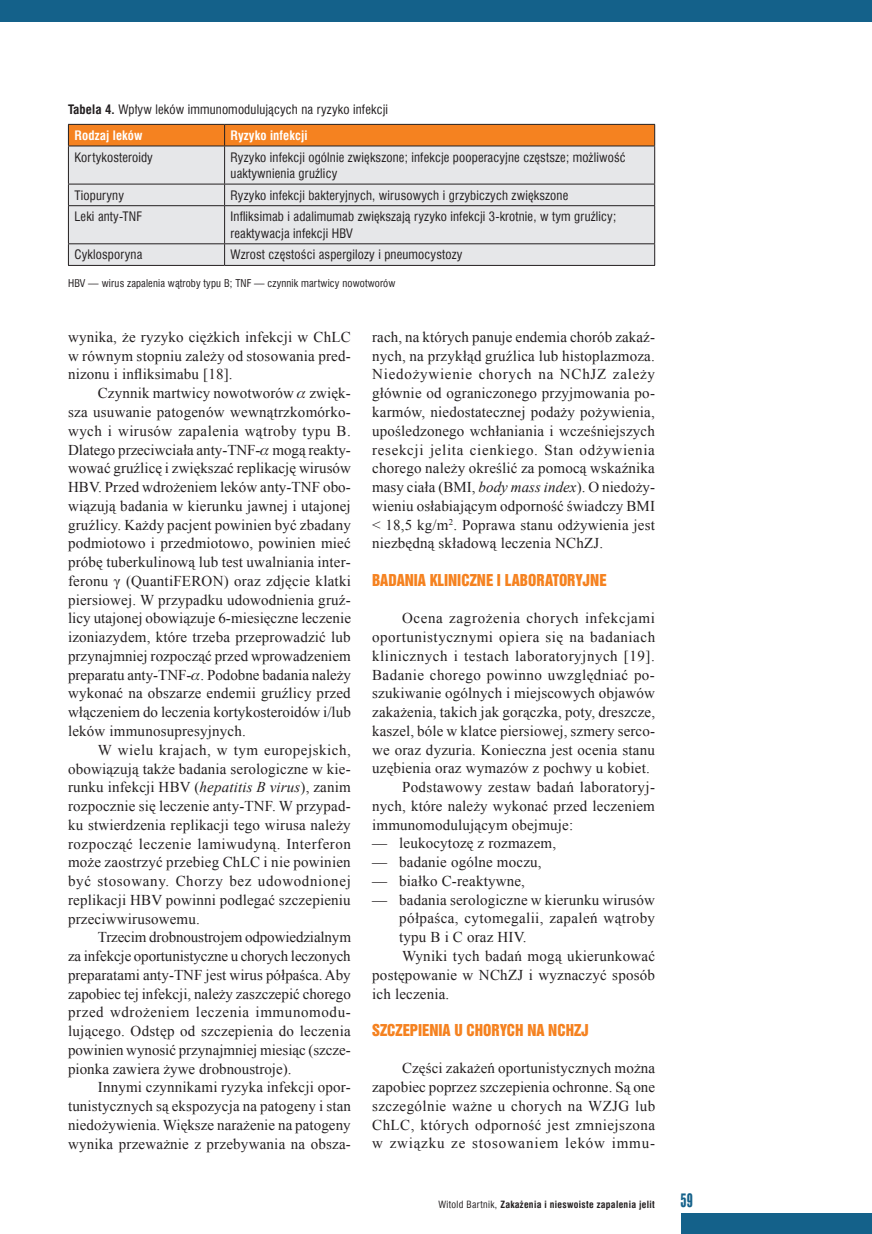
<style>
.page{position:relative;width:872px;height:1234px;background:#fff}
.page>*{position:absolute;margin:0;border:0;box-sizing:border-box;transform-origin:0 0}
.t1{font:18px "Swis 924 EU";color:#14618a}
.t2{font:15px/18.8px "Times New Roman";letter-spacing:.01em;color:#231f20;text-align:justify}
.t3{font:15px "Times New Roman";letter-spacing:.035em;color:#231f20}
.t4{font:15px "Swis 921 EU";color:#f58220}
.t5{font:15px "Times New Roman";letter-spacing:.03em;color:#231f20}
.t6{font:15px "Times New Roman";letter-spacing:.045em;color:#231f20}
.t7{font:12.75px/16.5px "Swis 721 Cn EU";letter-spacing:.01em;color:#231f20}
.t8{font:700 12.75px "Swis 721 Cn EU";letter-spacing:.01em;color:#fff}
.t9{font:10.5px "Swis 721 Cn EU";letter-spacing:.01em;color:#231f20}
.t10{font:700 9.75px "Swis 721 Cn EU";letter-spacing:.03em;color:#231f20}
.s1{font-weight:700}
.s2{font-weight:700;color:#fff}
.s3{font-style:italic}
.s4{font-weight:400}
</style>
<div class="page">
<div style="left:0;top:0;width:872px;height:21px;background:#14618a"></div>
<div style="left:680px;top:1212px;width:192px;height:21px;background:#14618a"></div>
<div style="left:69px;top:146px;width:585px;height:119px;background:#e6e7e9"></div>
<hr style="left:68px;top:146px;width:1px;height:38px;background:#231f20">
<hr style="left:654px;top:146px;width:1px;height:38px;background:#231f20">
<hr style="left:68px;top:184px;width:157px;height:1px;background:#231f20">
<svg style="left:68px;top:184px;width:1px;height:21px"></svg>
<hr style="left:225px;top:184px;width:430px;height:1px;background:#231f20">
<svg style="left:654px;top:184px;width:1px;height:21px"></svg>
<hr style="left:68px;top:205px;width:157px;height:1px;background:#231f20">
<hr style="left:68px;top:206px;width:1px;height:37px;background:#231f20">
<hr style="left:225px;top:205px;width:430px;height:1px;background:#231f20">
<hr style="left:654px;top:206px;width:1px;height:37px;background:#231f20">
<hr style="left:68px;top:243px;width:157px;height:1px;background:#231f20">
<svg style="left:68px;top:244px;width:1px;height:21px"></svg>
<hr style="left:225px;top:243px;width:430px;height:1px;background:#231f20">
<svg style="left:654px;top:244px;width:1px;height:21px"></svg>
<hr style="left:68px;top:265px;width:157px;height:1px;background:#231f20">
<hr style="left:225px;top:265px;width:430px;height:1px;background:#231f20">
<svg style="left:68px;top:124px;width:587px;height:22px;background:#e67b20"></svg>
<hr style="left:224px;top:146px;width:1px;height:38px;background:#231f20">
<svg style="left:224px;top:184px;width:1px;height:21px"></svg>
<hr style="left:224px;top:206px;width:1px;height:37px;background:#231f20">
<svg style="left:224px;top:244px;width:1px;height:21px"></svg>
<p class="t7" style="left:74px;top:96px;width:315px;line-height:26.2px;text-indent:-6px"><span class="s1">Tabela 4.</span> Wpływ leków immunomodulujących na ryzyko infekcji<br><span class="s2">Rodzaj leków</span></p>
<p class="t8" style="left:231px;top:128px;width:78px">Ryzyko infekcji</p>
<p class="t7" style="left:74px;top:149px;width:80px">Kortykosteroidy</p>
<p class="t7" style="left:231px;top:149px;width:396px">Ryzyko infekcji ogólnie zwiększone; infekcje pooperacyjne częstsze; możliwość uaktywnienia gruźlicy</p>
<p class="t7" style="left:74px;top:187px;width:51px">Tiopuryny</p>
<p class="t7" style="left:231px;top:187px;width:339px">Ryzyko infekcji bakteryjnych, wirusowych i grzybiczych zwiększone</p>
<p class="t7" style="left:74px;top:208px;width:69px">Leki anty-TNF</p>
<p class="t7" style="left:231px;top:208px;width:387px">Infliksimab i adalimumab zwiększają ryzyko infekcji 3-krotnie, w tym gruźlicy; reaktywacja infekcji HBV</p>
<p class="t7" style="left:74px;top:246px;width:70px">Cyklosporyna</p>
<p class="t7" style="left:231px;top:246px;width:233px">Wzrost częstości aspergilozy i pneumocystozy</p>
<p class="t9" style="left:68px;top:276px;width:329px">HBV — wirus zapalenia wątroby typu B; TNF — czynnik martwicy nowotworów</p>
<p class="t2" style="left:68px;top:327px;width:284px">wynika, że ryzyko ciężkich infekcji w ChLC w równym stopniu zależy od stosowania pred&shy;nizonu i infliksimabu [18].</p>
<p class="t2" style="left:68px;top:383px;width:284px;text-indent:30px">Czynnik martwicy nowotworów zwięk&shy;sza usuwanie patogenów wewnątrzkomórko&shy;wych i wirusów zapalenia wątroby typu B.<br>Dlatego przeciwciała anty-TNF- mogą reakty&shy;wować gruźlicę i zwiększać replikację wirusów HBV. Przed wdrożeniem leków anty-TNF obo&shy;wiązują badania w kierunku jawnej i utajonej gruźlicy. Każdy pacjent powinien być zbadany podmiotowo i przedmiotowo, powinien mieć próbę tuberkulinową lub test uwalniania inter&shy;feronu γ (QuantiFERON) oraz zdjęcie klatki piersiowej. W przypadku udowodnienia gruź&shy;licy utajonej obowiązuje 6-miesięczne leczenie izoniazydem, które trzeba przeprowadzić lub przynajmniej rozpocząć przed wprowadzeniem preparatu anty-TNF- . Podobne badania należy wykonać na obszarze endemii gruźlicy przed włączeniem do leczenia kortykosteroidów i/lub leków immunosupresyjnych.</p>
<p class="t2" style="left:68px;top:740px;width:284px;text-indent:30px">W wielu krajach, w tym europejskich, obowiązują także badania serologiczne w kie&shy;runku infekcji HBV (<span class="s3">hepatitis B virus</span>), zanim rozpocznie się leczenie anty-TNF. W przypad&shy;ku stwierdzenia replikacji tego wirusa należy rozpocząć leczenie lamiwudyną. Interferon może zaostrzyć przebieg ChLC i nie powinien być stosowany. Chorzy bez udowodnionej replikacji HBV powinni podlegać szczepieniu przeciwwirusowemu.</p>
<p class="t2" style="left:68px;top:927px;width:284px;text-indent:30px">Trzecim drobnoustrojem odpowiedzialnym za infekcje oportunistyczne u chorych leczonych preparatami anty-TNF jest wirus półpaśca. Aby zapobiec tej infekcji, należy zaszczepić chorego przed wdrożeniem leczenia immunomodu&shy;lującego. Odstęp od szczepienia do leczenia powinien wynosić przynajmniej miesiąc (szcze&shy;pionka zawiera żywe drobnoustroje).</p>
<p class="t2" style="left:68px;top:1077px;width:284px;text-indent:30px">Innymi czynnikami ryzyka infekcji opor&shy;tunistycznych są ekspozycja na patogeny i stan niedożywienia. Większe narażenie na patogeny wynika przeważnie z przebywania na obsza-</p>
<p class="t2" style="left:372px;top:327px;width:284px">rach, na których panuje endemia chorób zakaź&shy;nych, na przykłąd gruźlica lub histoplazmoza.<br>Niedożywienie chorych na NChJZ zależy głównie od ograniczonego przyjmowania po&shy;karmów, niedostatecznej podaży pożywienia, upośledzonego wchłaniania i wcześniejszych resekcji jelita cienkiego. Stan odżywienia chorego należy określić za pomocą wskaźnika masy ciała (BMI, <span class="s3">body mass index</span>). O niedoży&shy;wieniu osłabiającym odporność świadczy BMI &lt; 18,5 kg/m<sup>2</sup>. Poprawa stanu odżywienia jest niezbędną składową leczenia NChZJ.</p>
<p class="t4" style="left:372px;top:570px;width:236px">BADANIA KLINICZNE I LABORATORYJNE</p>
<p class="t6" style="left:402px;top:608px;width:254px">Ocena zagrożenia chorych infekcjami</p>
<p class="t3" style="left:372px;top:626px;width:284px">oportunistycznymi opiera się na badaniach</p>
<p class="t3" style="left:372px;top:645px;width:284px">klinicznych i testach laboratoryjnych [19].</p>
<p class="t5" style="left:372px;top:664px;width:284px">Badanie chorego powinno uwzględniać po-</p>
<p class="t2" style="left:372px;top:683px;width:284px">szukiwanie ogólnych i miejscowych objawów</p>
<p class="t2" style="left:372px;top:702px;width:284px">zakażenia, takich jak gorączka, poty, dreszcze,</p>
<p class="t2" style="left:372px;top:721px;width:284px">kaszel, bóle w klatce piersiowej, szmery serco-</p>
<p class="t2" style="left:372px;top:739px;width:284px">we oraz dyzuria. Konieczna jest ocenia stanu</p>
<p class="t2" style="left:372px;top:758px;width:279px">uzębienia oraz wymazów z pochwy u kobiet.</p>
<p class="t2" style="left:402px;top:777px;width:254px">Podstawowy zestaw badań laboratoryj-</p>
<p class="t2" style="left:372px;top:796px;width:284px">nych, które należy wykonać przed leczeniem</p>
<p class="t2" style="left:372px;top:814px;width:202px">immunomodulującym obejmuje:</p>
<p class="t2" style="left:372px;top:833px;width:185px">— leukocytozę z rozmazem,</p>
<p class="t2" style="left:372px;top:852px;width:171px">— badanie ogólne moczu,</p>
<p class="t2" style="left:372px;top:871px;width:154px">— białko C-reaktywne,</p>
<p class="t2" style="left:372px;top:889px;width:284px">— badania serologiczne w kierunku wirusów</p>
<p class="t2" style="left:399px;top:908px;width:257px">półpaśca, cytomegalii, zapaleń wątroby</p>
<p class="t2" style="left:399px;top:927px;width:129px">typu B i C oraz HIV.</p>
<p class="t2" style="left:402px;top:946px;width:254px">Wyniki tych badań mogą ukierunkować</p>
<p class="t2" style="left:372px;top:964px;width:284px">postępowanie w NChZJ i wyznaczyć sposób</p>
<p class="t2" style="left:372px;top:983px;width:79px">ich leczenia.</p>
<p class="t4" style="left:372px;top:1019px;width:217px">SZCZEPIENIA U CHORYCH NA NCHZJ</p>
<p class="t2" style="left:372px;top:1058px;width:284px;text-indent:30px">Części zakażeń oportunistycznych można zapobiec poprzez szczepienia ochronne. Są one szczególnie ważne u chorych na WZJG lub ChLC, których odporność jest zmniejszona w związku ze stosowaniem leków immu-</p>
<p class="t10" style="left:438px;top:1198px;width:218px"><span class="s4">Witold Bartnik,</span> Zakażenia i nieswoiste zapalenia jelit</p>
<p class="t1" style="left:680px;top:1188px;width:14px">59</p>
</div>
